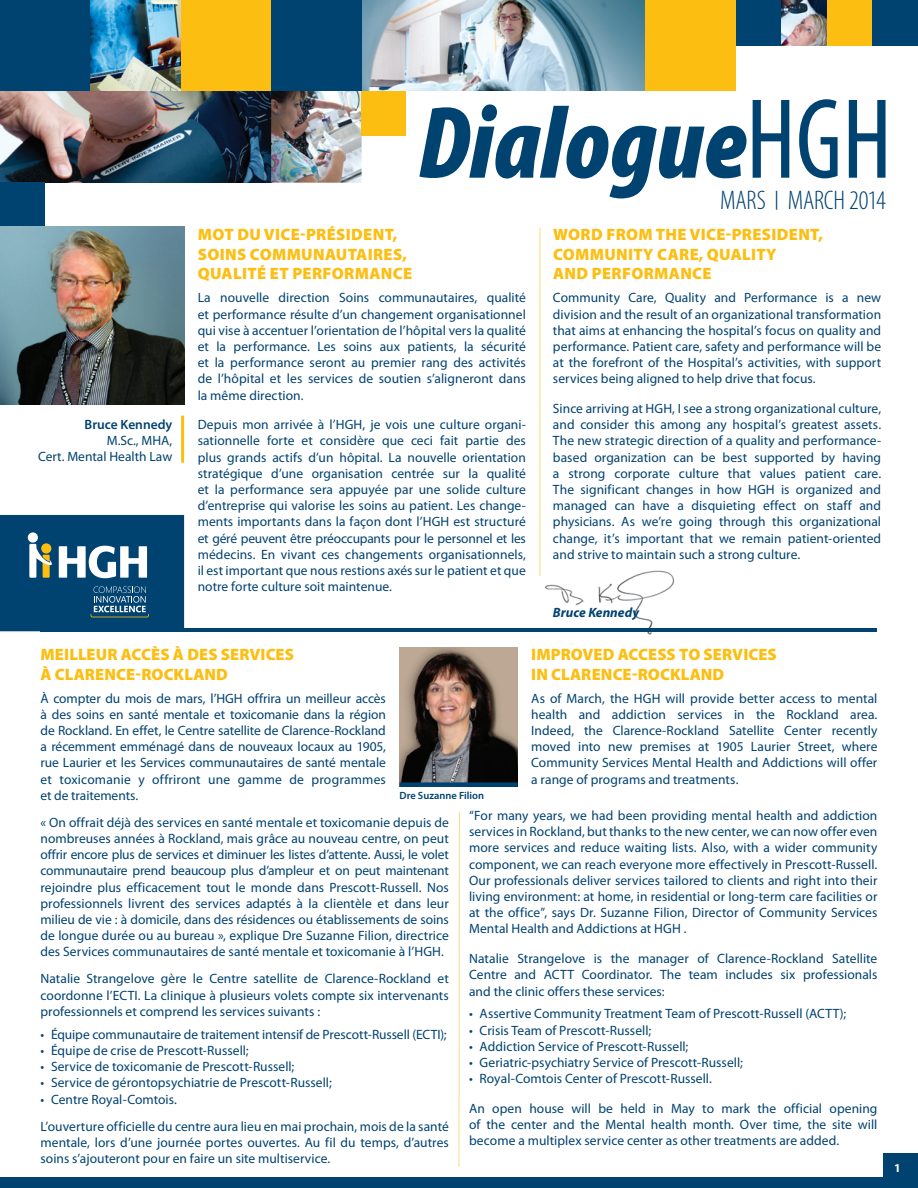
<style>
.page{position:relative;width:918px;height:1188px;background:#fff}
.page>*{position:absolute;margin:0;border:0;box-sizing:border-box;transform-origin:0 0}
.t1{font:300 condensed 27px "Myriad Pro";letter-spacing:-.01em;color:#004270}
.t2{font:900 16.5px/19.8px "Myriad Pro";letter-spacing:.02em;color:#fdbe12}
.t3{font:900 16.5px/19.8px "Myriad Pro";color:#fdbe12}
.t4{font:13.5px/16.2px "Myriad Pro";letter-spacing:.005em;color:#004270;text-align:justify}
.t5{font:600 13.5px "Myriad Pro";color:#004270}
.t6{font:italic 700 13.5px "Myriad Pro";color:#004270}
.t7{font:700 12px "Myriad Pro";color:#fff}
.t8{font:600 10.5px "Myriad Pro";color:#004270}
</style>
<div class="page">
<div style="left:883px;top:1153px;width:35px;height:35px;background:#004270"></div>
<img style="left:544px;top:570px;width:134px;height:64px">
<img style="left:362px;top:0;width:283px;height:91px">
<img style="left:0;top:91px;width:362px;height:92px">
<img style="left:781px;top:0;width:46px;height:46px">
<div style="left:0;top:0;width:90px;height:91px;background:#004270"></div>
<div style="left:181px;top:0;width:90px;height:91px;background:#fdbe12"></div>
<div style="left:271px;top:0;width:91px;height:91px;background:#004270"></div>
<div style="left:362px;top:91px;width:44px;height:44px;background:#fdbe12"></div>
<div style="left:0;top:183px;width:44px;height:44px;background:#004270"></div>
<div style="left:736px;top:0;width:45px;height:46px;background:#004270"></div>
<div style="left:827px;top:0;width:46px;height:46px;background:#fdbe12"></div>
<div style="left:873px;top:0;width:45px;height:46px;background:#004270"></div>
<div style="left:645px;top:0;width:91px;height:91px;background:#fdbe12"></div>
<img style="left:90px;top:0;width:91px;height:91px">
<svg style="left:419px;top:104px;width:328px;height:94px"></svg>
<svg style="left:753px;top:100px;width:36px;height:78px"></svg>
<svg style="left:799px;top:99px;width:39px;height:79px"></svg>
<svg style="left:849px;top:100px;width:37px;height:78px"></svg>
<img style="left:0;top:227px;width:184px;height:177px">
<hr style="left:181px;top:416px;width:3px;height:47px;background:#fdbe12">
<hr style="left:540px;top:227px;width:1px;height:349px;background:#fed786">
<hr style="left:459px;top:812px;width:1px;height:355px;background:#fed786">
<div style="left:0;top:1177px;width:918px;height:11px;background:#004270"></div>
<img style="left:399px;top:647px;width:119px;height:135px">
<div style="left:399px;top:782px;width:119px;height:5px;background:#004270"></div>
<hr style="left:40px;top:628px;width:838px;height:3px;background:#004270">
<svg style="left:0;top:515px;width:184px;height:116px;background:#20587f"></svg>
<p class="t5" style="left:85px;top:415px;width:89px">Bruce Kennedy</p>
<p class="t4" style="left:38px;top:432px;width:136px;text-align:right">M.Sc., MHA,<br>Cert. Mental Health Law</p>
<p class="t2" style="left:198px;top:225px;width:216px">MOT DU VICE-PRÉSIDENT,<br>SOINS COMMUNAUTAIRES,<br>QUALITÉ ET PERFORMANCE</p>
<p class="t4" style="left:198px;top:290px;width:330px">La nouvelle direction Soins communautaires, qualité et performance résulte d’un changement organisationnel qui vise à accentuer l’orientation de l’hôpital vers la qualité et la performance. Les soins aux patients, la sécurité et la performance seront au premier rang des activités de l’hôpital et les services de soutien s’aligneront dans la même direction.</p>
<p class="t4" style="left:198px;top:416px;width:330px">Depuis mon arrivée à l’HGH, je vois une culture organi&shy;sationnelle forte et considère que ceci fait partie des plus grands actifs d’un hôpital. La nouvelle orientation stratégique d’une organisation centrée sur la qualité et la performance sera appuyée par une solide culture d’entreprise qui valorise les soins au patient. Les change&shy;ments importants dans la façon dont l’HGH est structuré et géré peuvent être préoccupants pour le personnel et les médecins. En vivant ces changements organisationnels, il est important que nous restions axés sur le patient et que notre forte culture soit maintenue.</p>
<h1 class="t1" style="left:720px;top:186px;width:167px">MARS <sup>|</sup> MARCH 2014</h1>
<p class="t2" style="left:553px;top:225px;width:271px">WORD FROM THE VICE-PRESIDENT,<br>COMMUNITY CARE, QUALITY<br>AND PERFORMANCE</p>
<p class="t4" style="left:553px;top:290px;width:330px">Community Care, Quality and Performance is a new division and the result of an organizational transformation that aims at enhancing the hospital’s focus on quality and performance. Patient care, safety and performance will be at the forefront of the Hospital’s activities, with support services being aligned to help drive that focus.</p>
<p class="t4" style="left:553px;top:400px;width:330px">Since arriving at HGH, I see a strong organizational culture, and consider this among any hospital’s greatest assets.<br>The new strategic direction of a quality and performance&shy;based organization can be best supported by having a strong corporate culture that values patient care.<br>The significant changes in how HGH is organized and managed can have a disquieting effect on staff and physicians. As we’re going through this organizational change, it’s important that we remain patient-oriented and strive to maintain such a strong culture.</p>
<p class="t6" style="left:553px;top:604px;width:88px">Bruce Kennedy</p>
<p class="t2" style="left:40px;top:645px;width:255px">MEILLEUR ACCÈS À DES SERVICES<br>À CLARENCE-ROCKLAND</p>
<p class="t4" style="left:40px;top:690px;width:347px">À compter du mois de mars, l’HGH offrira un meilleur accès à des soins en santé mentale et toxicomanie dans la région de Rockland. En effet, le Centre satellite de Clarence-Rockland a récemment emménagé dans de nouveaux locaux au 1905, rue Laurier et les Services communautaires de santé mentale et toxicomanie y offriront une gamme de programmes et de traitements.</p>
<p class="t4" style="left:40px;top:814px;width:410px">« On offrait déjà des services en santé mentale et toxicomanie depuis de nombreuses années à Rockland, mais grâce au nouveau centre, on peut offrir encore plus de services et diminuer les listes d’attente. Aussi, le volet communautaire prend beaucoup plus d’ampleur et on peut maintenant rejoindre plus efficacement tout le monde dans Prescott-Russell. Nos professionnels livrent des services adaptés à la clientèle et dans leur milieu de vie : à domicile, dans des résidences ou établissements de soins de longue durée ou au bureau », explique Dre Suzanne Filion, directrice des Services communautaires de santé mentale et toxicomanie à l’HGH.</p>
<p class="t4" style="left:40px;top:971px;width:410px">Natalie Strangelove gère le Centre satellite de Clarence-Rockland et coordonne l’ECTI. La clinique à plusieurs volets compte six intervenants professionnels et comprend les services suivants :</p>
<p class="t4" style="left:40px;top:1026px;width:408px">• Équipe communautaire de traitement intensif de Prescott-Russell (ECTI);</p>
<p class="t4" style="left:40px;top:1042px;width:210px">• Équipe de crise de Prescott-Russell;</p>
<p class="t4" style="left:40px;top:1058px;width:255px">• Service de toxicomanie de Prescott-Russell;</p>
<p class="t4" style="left:40px;top:1075px;width:293px">• Service de gérontopsychiatrie de Prescott-Russell;</p>
<p class="t4" style="left:40px;top:1085px;width:410px;line-height:27px">• Centre Royal-Comtois.<br>L’ouverture officielle du centre aura lieu en mai prochain, mois de la santé</p>
<p class="t4" style="left:40px;top:1134px;width:410px">mentale, lors d’une journée portes ouvertes. Au fil du temps, d’autres soins s’ajouteront pour en faire un site multiservice.</p>
<p class="t3" style="left:531px;top:645px;width:247px">IM PROVED ACCESS TO SERVICES<br>IN CLARENCE-ROCKLAND</p>
<p class="t4" style="left:531px;top:690px;width:348px">As of March, the HGH will provide better access to mental health and addiction services in the Rockland area.<br>Indeed, the Clarence-Rockland Satellite Center recently moved into new premises at 1905 Laurier Street, where Community Services Mental Health and Addictions will offer a range of programs and treatments.</p>
<p class="t4" style="left:469px;top:807px;width:410px">“For many years, we had been providing mental health and addiction services in Rockland, but thanks to the new center, we can now offer even more services and reduce waiting lists. Also, with a wider community component, we can reach everyone more effectively in Prescott-Russell.<br>Our professionals deliver services tailored to clients and right into their living environment: at home, in residential or long-term care facilities or at the office”, says Dr. Suzanne Filion, Director of Community Services Mental Health and Addictions at HGH .</p>
<p class="t4" style="left:469px;top:950px;width:410px">Natalie Strangelove is the manager of Clarence-Rockland Satellite Centre and ACTT Coordinator. The team includes six professionals and the clinic offers these services:</p>
<p class="t4" style="left:469px;top:1006px;width:379px">• Assertive Community Treatment Team of Prescott-Russell (ACTT);</p>
<p class="t4" style="left:469px;top:1022px;width:184px">• Crisis Team of Prescott-Russell;</p>
<p class="t4" style="left:469px;top:1038px;width:221px">• Addiction Service of Prescott-Russell;</p>
<p class="t4" style="left:469px;top:1054px;width:275px">• Geriatric-psychiatry Service of Prescott-Russell;</p>
<p class="t4" style="left:469px;top:1064px;width:410px;line-height:29.7px">• Royal-Comtois Center of Prescott-Russell.<br>An open house will be held in May to mark the official opening</p>
<p class="t4" style="left:469px;top:1116px;width:410px">of the center and the Mental health month. Over time, the site will become a multiplex service center as other treatments are added.</p>
<p class="t8" style="left:399px;top:789px;width:86px">Dre Suzanne Filion</p>
<p class="t7" style="left:894px;top:1160px;width:8px">1</p>
</div>
